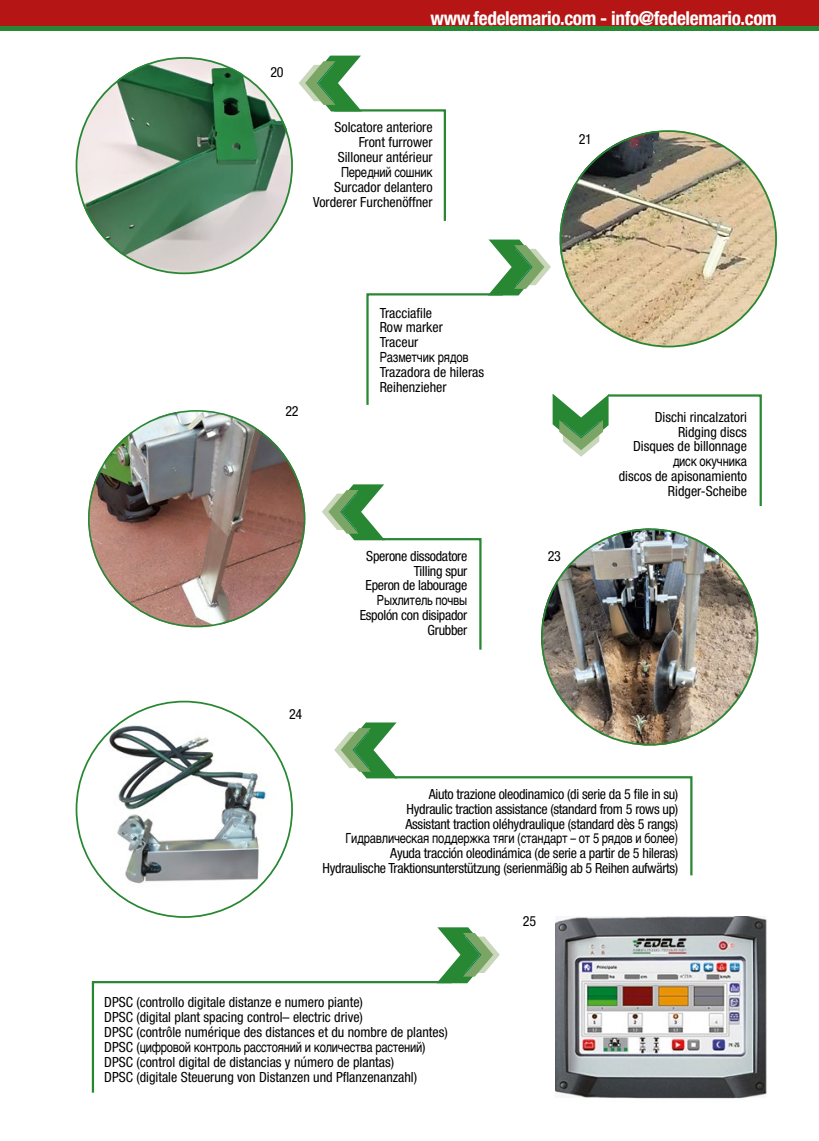
<style>
.page{position:relative;width:819px;height:1141px;background:#fff}
.page>*{position:absolute;margin:0;border:0;box-sizing:border-box;transform-origin:0 0}
.t1{font:700 condensed 19.25px "Helvetica Neue LT Pro";letter-spacing:-.02em;color:#fff}
.t2{font:condensed 14px/14.9px "Helvetica Neue LT Pro";color:#000;text-align:right}
.t3{font:condensed 14px/14.9px "Helvetica Neue LT Pro";letter-spacing:-.02em;color:#000;text-align:right}
.t4{font:14px "Helvetica Cyr Upright";letter-spacing:-.02em;color:#000;scale:.8 1}
.s1{font-family:"Helvetica Neue LT Pro";font-stretch:condensed}
</style>
<div class="page">
<div style="left:0;top:0;width:819px;height:30px;background:#b51515"></div>
<div style="left:0;top:26px;width:819px;height:5px;background:#278732"></div>
<svg style="left:334px;top:722px;width:359px;height:154px"></svg>
<svg style="left:437px;top:927px;width:62px;height:56px"></svg>
<svg style="left:91px;top:980px;width:363px;height:113px"></svg>
<img style="left:88px;top:410px;width:217px;height:217px;border-radius:109px">
<img style="left:76px;top:57px;width:217px;height:217px;border-radius:108px">
<img style="left:76px;top:701px;width:217px;height:217px;border-radius:109px">
<img style="left:562px;top:131px;width:214px;height:163px">
<img style="left:541px;top:528px;width:217px;height:218px;border-radius:109px">
<svg style="left:299px;top:56px;width:147px;height:165px"></svg>
<svg style="left:322px;top:240px;width:440px;height:412px"></svg>
<img style="left:555px;top:916px;width:212px;height:183px">
<p class="t2" style="left:270px;top:64px;width:15px">20</p>
<h1 class="t1" style="left:430px;top:6px;width:348px">www.fedelemario.com - info@fedelemario.com</h1>
<p class="t2" style="left:334px;top:120px;width:100px">Solcatore anteriore<br>Front furrower<br>Silloneur antérieur</p>
<p class="t4" style="left:341px;top:164px;width:116px">Передний сошник</p>
<p class="t2" style="left:313px;top:179px;width:121px">Surcador delantero<br>Vorderer Furchenöffner</p>
<p class="t2" style="left:578px;top:131px;width:15px">21</p>
<p class="t2" style="left:285px;top:403px;width:15px">22</p>
<p class="t2" style="left:379px;top:305px;width:65px;text-align:left">Tracciafile<br>Row marker<br>Traceur</p>
<p class="t4" style="left:379px;top:349px;width:113px">Разметчик рядов</p>
<p class="t2" style="left:379px;top:365px;width:106px;text-align:left">Trazadora de hileras<br>Reihenzieher</p>
<p class="t3" style="left:365px;top:548px;width:103px">Sperone dissodatore<br>Tilling spur<br>Eperon de labourage</p>
<p class="t4" style="left:377px;top:593px;width:115px">Рыхлитель почвы</p>
<p class="t3" style="left:359px;top:608px;width:109px">Espolón con disipador<br>Grubber</p>
<p class="t2" style="left:547px;top:549px;width:15px">23</p>
<p class="t2" style="left:633px;top:409px;width:115px">Dischi rincalzatori<br>Ridging discs<br>Disques de billonnage</p>
<p class="t4" style="left:672px;top:454px;width:94px">диск окучника</p>
<p class="t2" style="left:618px;top:469px;width:130px">discos de apisonamiento<br>Ridger-Scheibe</p>
<p class="t2" style="left:289px;top:707px;width:15px">24</p>
<p class="t2" style="left:405px;top:786px;width:274px;text-align:justify;text-indent:23px">Aiuto trazione oleodinamico (di serie da 5 file in su)<br>Hydraulic traction assistance (standard from 5 rows up)<br>Assistant traction oléhydraulique (standard dès 5 rangs)</p>
<p class="t4" style="left:345px;top:831px;width:417px">Гидравлическая поддержка тяги (стандарт – от 5 рядов и более)</p>
<p class="t3" style="left:322px;top:846px;width:357px">Ayuda tracción oleodinámica (de serie a partir de 5 hileras)<br>Hydraulische Traktionsunterstützung (serienmäßig ab 5 Reihen aufwärts)</p>
<p class="t2" style="left:523px;top:913px;width:15px">25</p>
<p class="t2" style="left:104px;top:995px;width:345px;text-align:left">DPSC (controllo digitale distanze e numero piante)<br>DPSC (digital plant spacing control– electric drive)<br>DPSC (contrôle numérique des distances et du nombre de plantes)</p>
<p class="t4" style="left:104px;top:1039px;width:403px"><span class="s1">DPSC (</span>цифровой контроль расстояний и количества растений<span class="s1">)</span></p>
<p class="t2" style="left:104px;top:1054px;width:314px;text-align:left">DPSC (control digital de distancias y número de plantas)<br>DPSC (digitale Steuerung von Distanzen und Pflanzenanzahl)</p>
</div>
